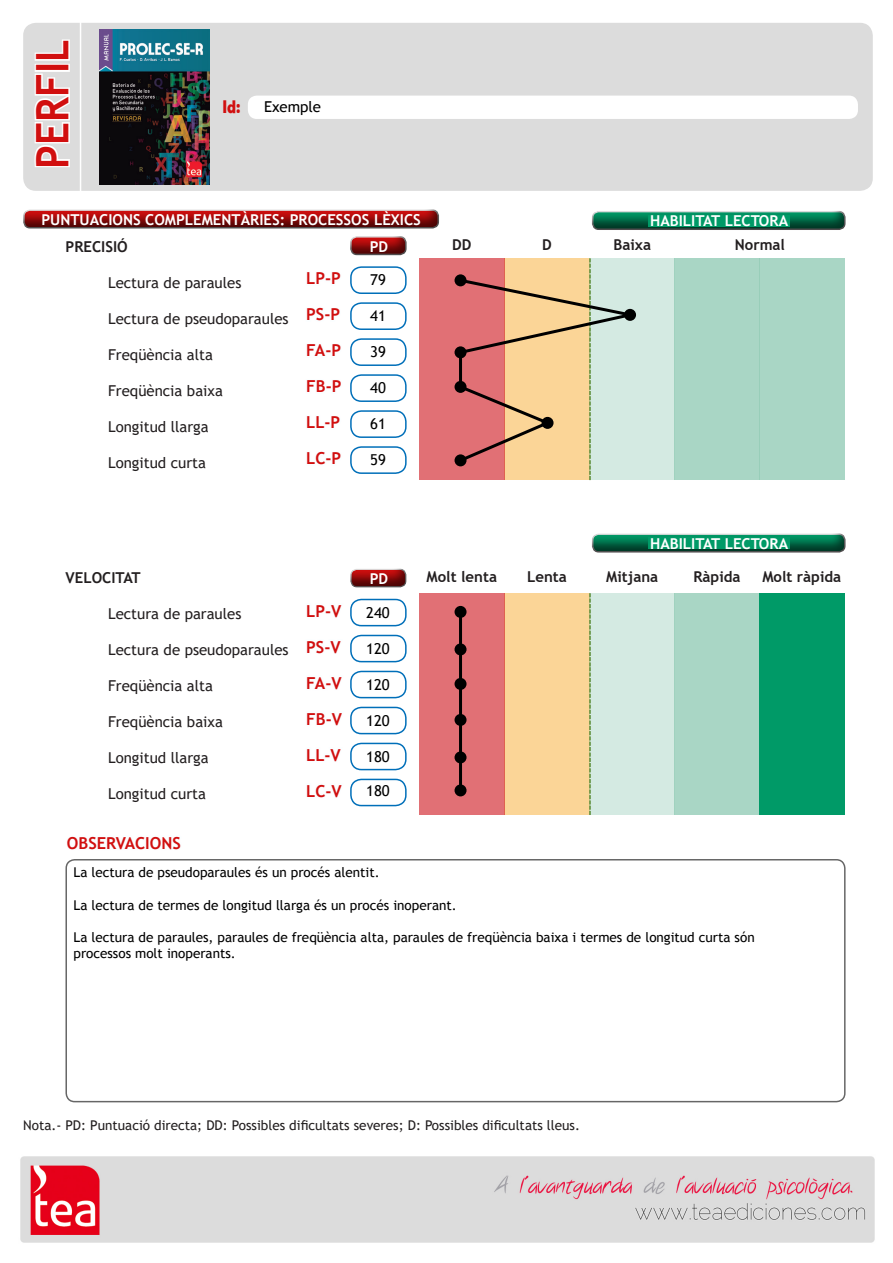
<style>
.page{position:relative;width:893px;height:1263px;background:#fff}
.page>*{position:absolute;margin:0;border:0;box-sizing:border-box;transform-origin:0 0}
.t1{font:700 45px "Trebuchet MS";color:#d10f0f;scale:.9 1}
.t2{font:700 18px "Linotype Veto";color:#d10f0f;scale:.9 1}
.t3{font:700 16.5px/36px "Trebuchet MS";color:#d10f0f;text-align:justify}
.t4{font:15px "Trebuchet MS";color:#231f20}
.t5{font:700 15px "Trebuchet MS";color:#fff}
.t6{font:700 15px "Trebuchet MS";color:#231f20}
.t7{font:15px "Trebuchet MS";color:#000}
.t8{font:13.5px/16.2px "Trebuchet MS";color:#000}
.t9{font:13.5px "Trebuchet MS";color:#231f20}
</style>
<div class="page">
<svg style="left:23px;top:209px;width:416px;height:20px;background:#962a2b"></svg>
<svg style="left:592px;top:533px;width:254px;height:20px;background:#357f66"></svg>
<div style="left:648px;top:538px;width:141px;height:11px;background:#009a67"></div>
<div style="left:504px;top:593px;width:85px;height:222px;background:#fbd597"></div>
<div style="left:674px;top:593px;width:86px;height:222px;background:#a9d6c5"></div>
<div style="left:589px;top:593px;width:85px;height:222px;background:#d4eae2"></div>
<div style="left:419px;top:593px;width:85px;height:222px;background:#e17075"></div>
<svg style="left:589px;top:593px;width:2px;height:222px"></svg>
<div style="left:760px;top:593px;width:85px;height:222px;background:#009a67"></div>
<svg style="left:592px;top:211px;width:254px;height:19px;background:#24755a"></svg>
<div style="left:648px;top:215px;width:141px;height:11px;background:#009a67"></div>
<div style="left:65px;top:859px;width:780px;height:243px;border:2px solid #000;border-radius:9px"></div>
<div style="left:674px;top:258px;width:86px;height:222px;background:#a9d6c5"></div>
<div style="left:589px;top:258px;width:85px;height:222px;background:#d4eae2"></div>
<div style="left:419px;top:258px;width:85px;height:222px;background:#e17075"></div>
<div style="left:760px;top:258px;width:85px;height:222px;background:#a9d6c5"></div>
<div style="left:23px;top:23px;width:850px;height:168px;background:#dcdcdc;border-radius:13px"></div>
<div style="left:248px;top:96px;width:610px;height:23px;background:#fff;border-radius:9px"></div>
<svg style="left:34px;top:73px;width:36px;height:94px"></svg>
<div style="left:35px;top:64px;width:35px;height:8px;border:3px solid #fff"></div>
<svg style="left:34px;top:39px;width:36px;height:22px"></svg>
<hr style="left:80px;top:16px;width:1px;height:183px;background:#fff">
<img style="left:100px;top:30px;width:109px;height:154px">
<svg style="left:350px;top:236px;width:57px;height:20px"></svg>
<div style="left:350px;top:266px;width:57px;height:28px;border:2px solid #006fb9;border-radius:11px"></div>
<div style="left:350px;top:302px;width:57px;height:28px;border:2px solid #006fb9;border-radius:11px"></div>
<div style="left:350px;top:338px;width:57px;height:28px;border:2px solid #006fb9;border-radius:11px"></div>
<div style="left:350px;top:374px;width:57px;height:28px;border:2px solid #006fb9;border-radius:11px"></div>
<div style="left:350px;top:410px;width:57px;height:28px;border:2px solid #006fb9;border-radius:11px"></div>
<div style="left:350px;top:446px;width:57px;height:28px;border:2px solid #006fb9;border-radius:11px"></div>
<svg style="left:350px;top:568px;width:57px;height:20px"></svg>
<div style="left:350px;top:599px;width:57px;height:27px;border:2px solid #006fb9;border-radius:11px"></div>
<div style="left:350px;top:635px;width:57px;height:27px;border:2px solid #006fb9;border-radius:11px"></div>
<div style="left:350px;top:671px;width:57px;height:27px;border:2px solid #006fb9;border-radius:11px"></div>
<div style="left:350px;top:707px;width:57px;height:27px;border:2px solid #006fb9;border-radius:11px"></div>
<div style="left:350px;top:743px;width:57px;height:27px;border:2px solid #006fb9;border-radius:11px"></div>
<div style="left:350px;top:779px;width:57px;height:27px;border:2px solid #006fb9;border-radius:11px"></div>
<img style="left:20px;top:1156px;width:855px;height:87px">
<div style="left:455px;top:274px;width:12px;height:12px;background:#000;border-radius:50%"></div>
<svg style="left:624px;top:309px;width:12px;height:12px"></svg>
<div style="left:455px;top:346px;width:12px;height:12px;background:#000;border-radius:50%"></div>
<div style="left:455px;top:381px;width:12px;height:12px;background:#000;border-radius:50%"></div>
<div style="left:455px;top:454px;width:12px;height:12px;background:#000;border-radius:50%"></div>
<svg style="left:457px;top:258px;width:177px;height:222px"></svg>
<div style="left:455px;top:606px;width:12px;height:12px;background:#000;border-radius:50%"></div>
<div style="left:455px;top:643px;width:12px;height:12px;background:#000;border-radius:50%"></div>
<div style="left:455px;top:678px;width:12px;height:12px;background:#000;border-radius:50%"></div>
<div style="left:455px;top:714px;width:12px;height:12px;background:#000;border-radius:50%"></div>
<div style="left:455px;top:751px;width:12px;height:12px;background:#000;border-radius:50%"></div>
<div style="left:455px;top:784px;width:12px;height:12px;background:#000;border-radius:50%"></div>
<hr style="left:459px;top:612px;width:3px;height:37px;background:#000">
<hr style="left:459px;top:649px;width:3px;height:35px;background:#000">
<hr style="left:459px;top:684px;width:3px;height:36px;background:#000">
<hr style="left:459px;top:720px;width:3px;height:37px;background:#000">
<hr style="left:459px;top:757px;width:3px;height:33px;background:#000">
<h1 class="t1" style="left:35px;top:169px;width:145px;rotate:-90deg">PERFIL</h1>
<h2 class="t2" style="left:222px;top:97px;width:22px">Id:</h2>
<p class="t7" style="left:264px;top:98px;width:59px">Exemple</p>
<p class="t5" style="left:41px;top:213px;width:381px">PUNTUACIONS COMPLEMENTÀRIES: PROCESSOS LÈXICS</p>
<p class="t5" style="left:650px;top:215px;width:140px">HABILITAT LECTORA</p>
<p class="t6" style="left:66px;top:241px;width:64px">PRECISIÓ</p>
<p class="t6" style="left:452px;top:239px;width:21px">DD</p>
<p class="t6" style="left:542px;top:239px;width:11px">D</p>
<p class="t6" style="left:613px;top:239px;width:39px">Baixa</p>
<p class="t6" style="left:735px;top:239px;width:52px">Normal</p>
<p class="t4" style="left:108px;top:276px;width:135px">Lectura de paraules</p>
<p class="t4" style="left:108px;top:312px;width:182px">Lectura de pseudoparaules</p>
<p class="t4" style="left:108px;top:348px;width:106px">Freqüència alta</p>
<p class="t4" style="left:108px;top:384px;width:116px">Freqüència baixa</p>
<p class="t4" style="left:108px;top:420px;width:102px">Longitud llarga</p>
<p class="t4" style="left:108px;top:456px;width:99px">Longitud curta</p>
<p class="t5" style="left:370px;top:241px;width:20px">PD</p>
<p class="t3" style="left:306px;top:262px;width:37px">LP-P PS-P FA-P FB-P LL-P LC-P</p>
<p class="t7" style="left:370px;top:270px;width:17px">79</p>
<p class="t7" style="left:370px;top:306px;width:17px">41</p>
<p class="t7" style="left:370px;top:342px;width:17px">39</p>
<p class="t7" style="left:370px;top:378px;width:17px">40</p>
<p class="t7" style="left:370px;top:414px;width:17px">61</p>
<p class="t7" style="left:370px;top:450px;width:17px">59</p>
<p class="t6" style="left:66px;top:571px;width:77px">VELOCITAT</p>
<p class="t4" style="left:108px;top:607px;width:135px">Lectura de paraules</p>
<p class="t4" style="left:108px;top:643px;width:182px">Lectura de pseudoparaules</p>
<p class="t4" style="left:108px;top:679px;width:106px">Freqüència alta</p>
<p class="t4" style="left:108px;top:715px;width:116px">Freqüència baixa</p>
<p class="t4" style="left:108px;top:751px;width:102px">Longitud llarga</p>
<p class="t4" style="left:108px;top:787px;width:99px">Longitud curta</p>
<p class="t3" style="left:67px;top:826px;width:115px">OBSERVACIONS</p>
<p class="t3" style="left:306px;top:594px;width:37px">LP-V PS-V FA-V FB-V LL-V LC-V</p>
<p class="t5" style="left:370px;top:573px;width:20px">PD</p>
<p class="t7" style="left:366px;top:603px;width:25px">240</p>
<p class="t7" style="left:366px;top:639px;width:25px">120</p>
<p class="t7" style="left:366px;top:675px;width:25px">120</p>
<p class="t7" style="left:366px;top:711px;width:25px">120</p>
<p class="t7" style="left:366px;top:747px;width:25px">180</p>
<p class="t7" style="left:366px;top:782px;width:25px">180</p>
<p class="t5" style="left:650px;top:537px;width:140px">HABILITAT LECTORA</p>
<p class="t6" style="left:427px;top:571px;width:72px">Molt lenta</p>
<p class="t6" style="left:527px;top:571px;width:41px">Lenta</p>
<p class="t6" style="left:606px;top:571px;width:53px">Mitjana</p>
<p class="t6" style="left:693px;top:571px;width:49px">Ràpida</p>
<p class="t6" style="left:762px;top:571px;width:80px">Molt ràpida</p>
<p class="t8" style="left:74px;top:864px;width:308px">La lectura de pseudoparaules és un procés alentit.</p>
<p class="t8" style="left:74px;top:897px;width:385px">La lectura de termes de longitud llarga és un procés inoperant.</p>
<p class="t8" style="left:74px;top:929px;width:683px">La lectura de paraules, paraules de freqüència alta, paraules de freqüència baixa i termes de longitud curta són processos molt inoperants.</p>
<p class="t9" style="left:23px;top:1116px;width:558px">Nota.- PD: Puntuació directa; DD: Possibles dificultats severes; D: Possibles dificultats lleus.</p>
</div>
